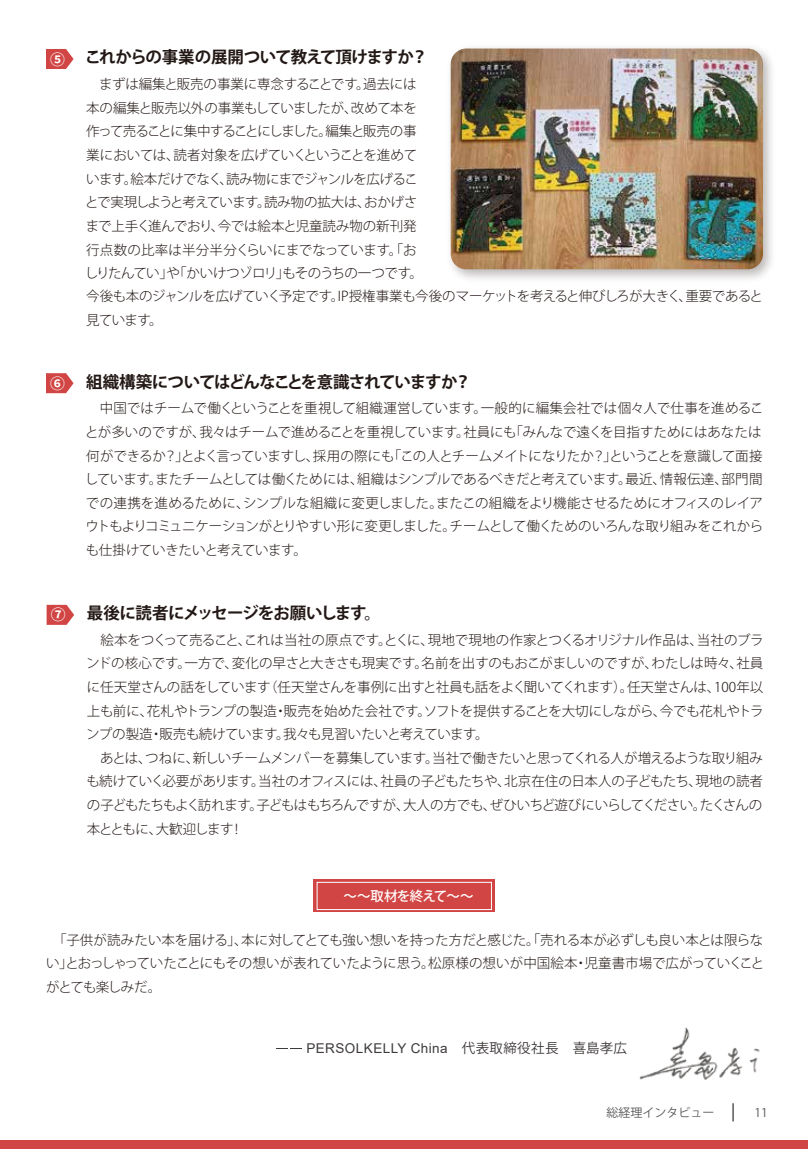
<style>
.page{position:relative;width:808px;height:1149px;background:#fff}
.page>*{position:absolute;margin:0;border:0;box-sizing:border-box;transform-origin:0 0}
.t1{font:700 16.5px "Koz Go Pro";letter-spacing:-.06em;color:#221815}
.t2{font:700 14.85px "Source Han Sans CN";color:#fff}
.t3{font:300 13.5px/23.7px "Koz Go Pro";letter-spacing:-.025em;color:#221815;text-align:justify}
.t4{font:13.5px "Arial";letter-spacing:.03em;color:#3f3b3a}
.t5{font:500 13.5px "Koz Go Pr 6 N";letter-spacing:-.04em;color:#fff}
.t6{font:12px "Koz Go Pro";color:#5a5858}
.s1{font-family:"Koz Go Pro"}
</style>
<div class="page">
<svg style="left:732px;top:1103px;width:2px;height:18px"></svg>
<div style="left:0;top:1140px;width:808px;height:8px;background:#d14544"></div>
<svg style="left:46px;top:373px;width:28px;height:20px"></svg>
<img style="left:450px;top:47px;width:322px;height:232px">
<img style="left:451px;top:49px;width:312px;height:220px">
<svg style="left:46px;top:49px;width:28px;height:20px"></svg>
<svg style="left:47px;top:604px;width:27px;height:20px"></svg>
<svg style="left:276px;top:1048px;width:25px;height:1px"></svg>
<div style="left:314px;top:879px;width:181px;height:32px;background:#d14544"></div>
<div style="left:317px;top:881px;width:175px;height:28px;border:1px solid #fff"></div>
<img style="left:639px;top:1027px;width:121px;height:52px">
<p class="t2" style="left:50px;top:52px;width:16px">⑤</p>
<p class="t1" style="left:85px;top:47px;width:345px">これからの事業の展開ついて教えて頂けますか？</p>
<p class="t3" style="left:85px;top:72px;width:680px;text-align:left;text-indent:14px">まずは編集と販売の事業に専念することです。過去には<br>本の編集と販売以外の事業もしていましたが、改めて本を<br>作って売ることに集中することにしました。編集と販売の事<br>業においては、読者対象を広げていくということを進めて<br>います。絵本だけでなく、読み物にまでジャンルを広げるこ<br>とで実現しようと考えています。読み物の拡大は、おかげさ<br>まで上手く進んでおり、今では絵本と児童読み物の新刊発<br>行点数の比率は半分半分くらいにまでなっています。「お<br>しりたんてい」や「かいけつゾロリ」もそのうちの一つです。<br>今後も本のジャンルを広げていく予定です。IP授権事業も今後のマーケットを考えると伸びしろが大きく、重要であると見ています。</p>
<p class="t2" style="left:50px;top:375px;width:16px">⑥</p>
<p class="t1" style="left:86px;top:371px;width:386px">組織構築についてはどんなことを意識されていますか？</p>
<p class="t3" style="left:85px;top:396px;width:680px;text-align:left;text-indent:15px">中国ではチームで働くということを重視して組織運営しています。一般的に編集会社では個々人で仕事を進めることが多いのですが、我々はチームで進めることを重視しています。社員にも「みんなで遠くを目指すためにはあなたは何ができるか？」とよく言っていますし、採用の際にも「この人とチームメイトになりたか？」ということを意識して面接しています。またチームとしては働くためには、組織はシンプルであるべきだと考えています。最近、情報伝達、部門間での連携を進めるために、シンプルな組織に変更しました。またこの組織をより機能させるためにオフィスのレイアウトもよりコミュニケーションがとりやすい形に変更しました。チームとして働くためのいろんな取り組みをこれからも仕掛けていきたいと考えています。</p>
<p class="t2" style="left:51px;top:607px;width:16px">⑦</p>
<p class="t1" style="left:87px;top:602px;width:296px">最後に読者にメッセージをお願いします。</p>
<p class="t3" style="left:86px;top:627px;width:679px;text-indent:14px">絵本をつくって売ること、これは当社の原点です。とくに、現地で現地の作家とつくるオリジナル作品は、当社のブランドの核心です。一方で、変化の早さと大きさも現実です。名前を出すのもおこがましいのですが、わたしは時々、社員に任天堂さんの話をしています（任天堂さんを事例に出すと社員も話をよく聞いてくれます）。任天堂さんは、100年以上も前に、花札やトランプの製造・販売を始めた会社です。ソフトを提供することを大切にしながら、今でも花札やトランプの製造・販売も続けています。我々も見習いたいと考えています。</p>
<p class="t3" style="left:86px;top:745px;width:678px;text-indent:14px">あとは、つねに、新しいチームメンバーを募集しています。当社で働きたいと思ってくれる人が増えるような取り組みも続けていく必要があります。当社のオフィスには、社員の子どもたちや、北京在住の日本人の子どもたち、現地の読者の子どもたちもよく訪れます。子どもはもちろんですが、大人の方でも、ぜひいちど遊びにいらしてください。たくさんの本とともに、大歓迎します！</p>
<p class="t5" style="left:343px;top:887px;width:132px">～～取材を終えて～～</p>
<p class="t3" style="left:46px;top:927px;width:720px;text-indent:7px">「子供が読みたい本を届ける」、本に対してとても強い想いを持った方だと感じた。「売れる本が必ずしも良い本とは限らない」とおっしゃっていたことにもその想いが表れていたように思う。松原様の想いが中国絵本・児童書市場で広がっていくことがとても楽しみだ。</p>
<p class="t4" style="left:307px;top:1039px;width:322px">PERSOLKELLY China<span class="s1">　代表取締役社長　喜島孝広</span></p>
<p class="t6" style="left:606px;top:1104px;width:109px">総経理インタビュー</p>
<p class="t6" style="left:754px;top:1104px;width:15px">11</p>
</div>
